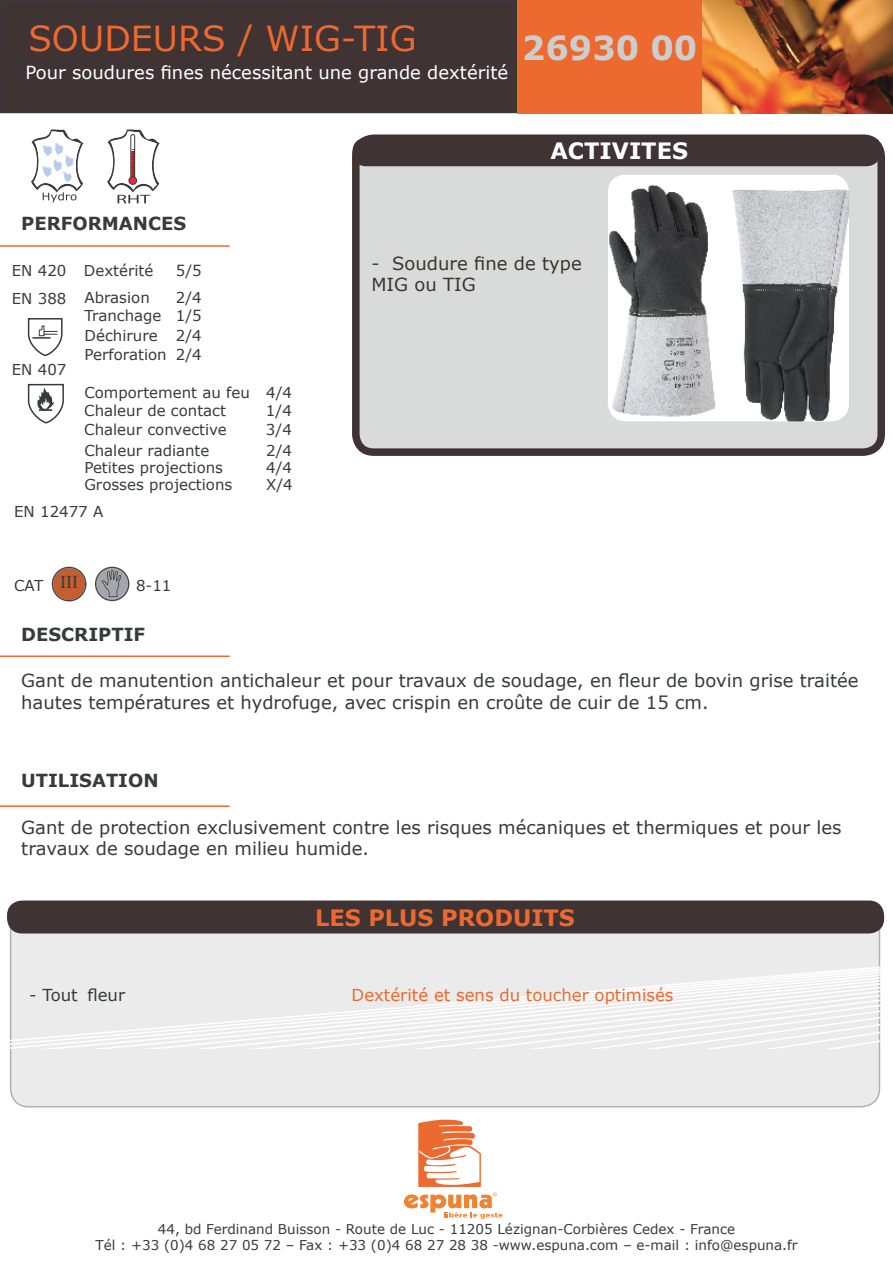
<style>
.page{position:relative;width:893px;height:1263px;background:#fff}
.page>*{position:absolute;margin:0;border:0;box-sizing:border-box;transform-origin:0 0}
.t1{font:34.5px "Verdana";color:#ec6930}
.t2{font:700 33px "Verdana";color:#cccdcd}
.t3{font:700 22.5px "Verdana";color:#ec6930}
.t4{font:700 22.5px "Verdana";color:#fff}
.t5{font:18px/21.6px "Verdana";color:#383a3b}
.t6{font:18px "Verdana";color:#fff}
.t7{font:700 18px "Verdana";color:#383a3b}
.t8{font:18px/21.6px "Verdana";color:#3f3333}
.t9{font:18px "Times New Roman";color:#383a3b}
.t10{font:16.5px "Verdana";color:#ec6930}
.t11{font:16.5px "Verdana";color:#383a3b}
.t12{font:15px "Verdana";color:#383a3b}
.t13{font:13.5px "Verdana";color:#383a3b}
</style>
<div class="page">
<div style="left:356px;top:138px;width:525px;height:314px;background:#d9dada;border-radius:18px"></div>
<div style="left:352px;top:134px;width:533px;height:322px;border:8px solid #3f3333;border-radius:18px"></div>
<div style="left:1px;top:1px;width:891px;height:111px;background:#3f3333"></div>
<div style="left:0;top:0;width:893px;height:113px;border:2px solid #383a3b"></div>
<img style="left:702px;top:0;width:191px;height:113px">
<div style="left:517px;top:0;width:185px;height:113px;background:#ec6930"></div>
<div style="left:353px;top:138px;width:527px;height:28px;background:#3f3333;border-radius:14px"></div>
<svg style="left:95px;top:567px;width:34px;height:34px"></svg>
<svg style="left:52px;top:567px;width:34px;height:34px"></svg>
<svg style="left:27px;top:318px;width:36px;height:39px"></svg>
<svg style="left:27px;top:383px;width:37px;height:41px"></svg>
<svg style="left:107px;top:129px;width:53px;height:74px"></svg>
<div style="left:129px;top:177px;width:8px;height:7px;background:#e52e38;border-radius:50%"></div>
<div style="left:129px;top:176px;width:8px;height:9px;border:1px solid #383a3b;border-radius:50%"></div>
<svg style="left:31px;top:129px;width:53px;height:73px"></svg>
<hr style="left:0;top:655px;width:230px;height:2px;background:#ec6930">
<hr style="left:0;top:245px;width:230px;height:2px;background:#ec6930">
<img style="left:608px;top:175px;width:241px;height:246px">
<hr style="left:0;top:805px;width:230px;height:2px;background:#ec6930">
<div style="left:11px;top:902px;width:868px;height:205px;background:#ebebeb;border-radius:18px"></div>
<div style="left:7px;top:900px;width:877px;height:33px;background:#3f3333;border-radius:15px"></div>
<svg style="left:9px;top:937px;width:872px;height:112px"></svg>
<svg style="left:404px;top:1120px;width:98px;height:99px"></svg>
<p class="t1" style="left:28px;top:16px;width:390px">SOUDEURS / WIG-TIG</p>
<p class="t2" style="left:522px;top:27px;width:177px">26930 00</p>
<p class="t6" style="left:26px;top:61px;width:484px">Pour soudures fines nécessitant une grande dextérité</p>
<p class="t7" style="left:21px;top:212px;width:167px">PERFORMANCES</p>
<p class="t12" style="left:12px;top:261px;width:56px">EN 420</p>
<p class="t12" style="left:84px;top:261px;width:71px">Dextérité</p>
<p class="t12" style="left:176px;top:261px;width:27px">5/5</p>
<p class="t12" style="left:12px;top:289px;width:56px">EN 388</p>
<p class="t12" style="left:85px;top:288px;width:67px">Abrasion</p>
<p class="t12" style="left:85px;top:326px;width:75px">Déchirure</p>
<p class="t12" style="left:176px;top:326px;width:27px">2/4</p>
<p class="t12" style="left:176px;top:288px;width:27px">2/4</p>
<p class="t12" style="left:85px;top:306px;width:79px">Tranchage</p>
<p class="t12" style="left:176px;top:306px;width:27px">1/5</p>
<p class="t12" style="left:85px;top:344px;width:84px">Perforation</p>
<p class="t12" style="left:176px;top:344px;width:27px">2/4</p>
<p class="t12" style="left:12px;top:360px;width:56px">EN 407</p>
<p class="t12" style="left:84px;top:383px;width:167px">Comportement au feu</p>
<p class="t12" style="left:266px;top:383px;width:27px">4/4</p>
<p class="t12" style="left:84px;top:401px;width:143px">Chaleur de contact</p>
<p class="t12" style="left:266px;top:401px;width:27px">1/4</p>
<p class="t12" style="left:84px;top:440px;width:127px">Chaleur radiante</p>
<p class="t12" style="left:266px;top:440px;width:27px">2/4</p>
<p class="t12" style="left:84px;top:458px;width:140px">Petites projections</p>
<p class="t12" style="left:266px;top:458px;width:27px">4/4</p>
<p class="t12" style="left:84px;top:475px;width:150px">Grosses projections</p>
<p class="t12" style="left:266px;top:475px;width:28px">X/4</p>
<p class="t12" style="left:84px;top:420px;width:144px">Chaleur convective</p>
<p class="t12" style="left:266px;top:420px;width:27px">3/4</p>
<p class="t12" style="left:14px;top:502px;width:91px">EN 12477 A</p>
<p class="t9" style="left:60px;top:570px;width:19px">III</p>
<p class="t12" style="left:14px;top:576px;width:31px">CAT</p>
<p class="t12" style="left:136px;top:576px;width:37px">8-11</p>
<p class="t7" style="left:21px;top:623px;width:125px">DESCRIPTIF</p>
<p class="t4" style="left:550px;top:137px;width:139px">ACTIVITES</p>
<p class="t8" style="left:371px;top:252px;width:212px">- Soudure fine de type<br>MIG ou TIG</p>
<p class="t5" style="left:21px;top:669px;width:839px">Gant de manutention antichaleur et pour travaux de soudage, en fleur de bovin grise traitée hautes températures et hydrofuge, avec crispin en croûte de cuir de 15 cm.</p>
<p class="t7" style="left:21px;top:769px;width:139px">UTILISATION</p>
<p class="t5" style="left:21px;top:816px;width:822px">Gant de protection exclusivement contre les risques mécaniques et thermiques et pour les travaux de soudage en milieu humide.</p>
<p class="t3" style="left:315px;top:903px;width:261px">LES PLUS PRODUITS</p>
<p class="t11" style="left:29px;top:985px;width:97px">- Tout fleur</p>
<p class="t10" style="left:352px;top:985px;width:323px">Dextérité et sens du toucher optimisés</p>
<p class="t13" style="left:158px;top:1220px;width:579px">44, bd Ferdinand Buisson - Route de Luc - 11205 Lézignan-Corbières Cedex - France</p>
<p class="t13" style="left:95px;top:1236px;width:704px">Tél : +33 (0)4 68 27 05 72 – Fax : +33 (0)4 68 27 28 38 -www.espuna.com – e-mail : info@espuna.fr</p>
</div>
